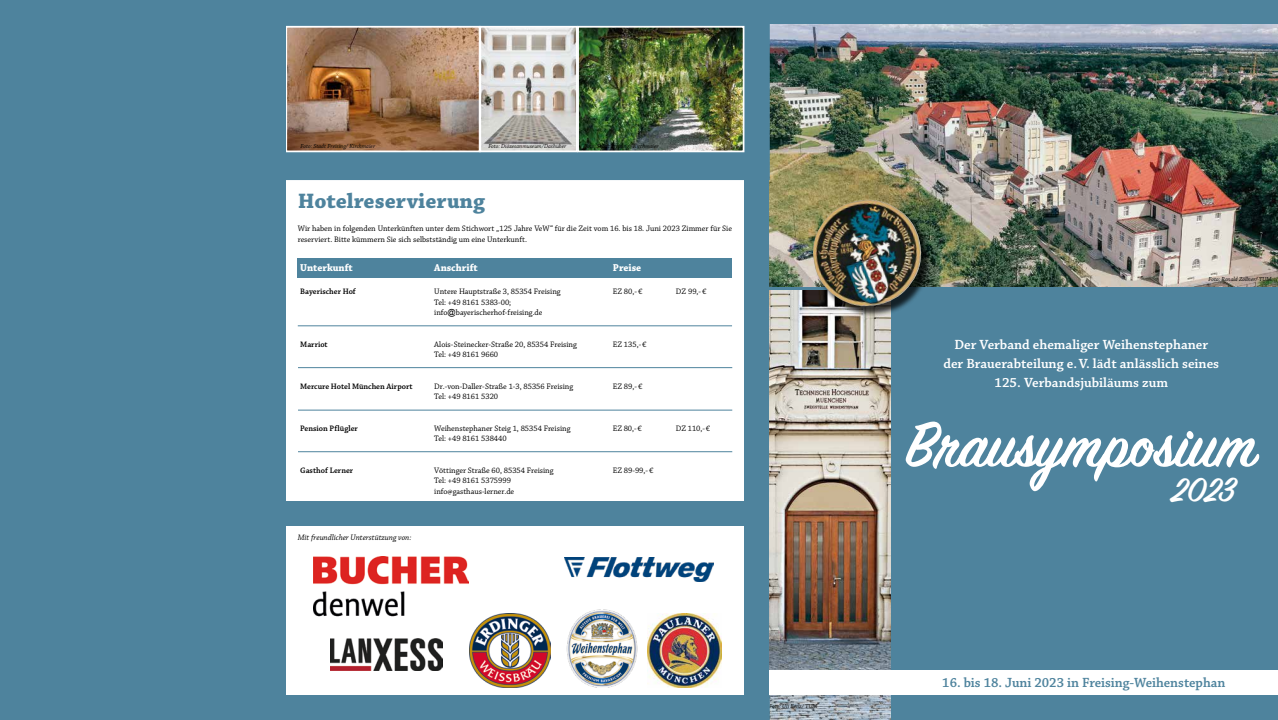
<style>
.page{position:relative;width:1278px;height:720px;background:#fff}
.page>*{position:absolute;margin:0;border:0;box-sizing:border-box;transform-origin:0 0}
.t1{font:600 70px "Sign Painter House Script";color:#fff}
.t2{font:600 37.62px "Sign Painter House Script";color:#fff}
.t3{font:21.88px "Chaparral Pro Bold Capt";color:#4e839d}
.t4{font:600 14px/19.2px "Chaparral Pro";color:#fff;text-align:center}
.t5{font:600 14px "Chaparral Pro";color:#4e839d}
.t6{font:700 10.5px "Chaparral Pro";color:#fff;scale:.96 1}
.t7{font:8.31px/10.5px "Chaparral Pro";color:#000}
.t8{font:600 8.31px "Chaparral Pro";color:#000}
.t9{font:italic 8.31px "Chaparral Pro";color:#000}
.t10{font:italic 6.12px "Chaparral Pro";color:#000}
.s1{font-family:"Arial"}
</style>
<div class="page">
<div style="left:769px;top:0;width:508px;height:719px;background:#4e839d"></div>
<img style="left:769px;top:25px;width:508px;height:261px">
<img style="left:769px;top:290px;width:121px;height:429px">
<div style="left:768px;top:670px;width:509px;height:24px;background:#fff"></div>
<div style="left:286px;top:0;width:483px;height:180px;background:#4e839d"></div>
<div style="left:286px;top:695px;width:483px;height:24px;background:#4e839d"></div>
<div style="left:744px;top:25px;width:25px;height:669px;background:#4e839d"></div>
<div style="left:814px;top:201px;width:117px;height:116px;background:#000;opacity:.75"></div>
<img style="left:812px;top:200px;width:110px;height:108px">
<div style="left:298px;top:258px;width:434px;height:20px;background:#4e839d"></div>
<div style="left:285px;top:500px;width:484px;height:25px;background:#4e839d"></div>
<img style="left:330px;top:638px;width:112px;height:32px">
<img style="left:565px;top:557px;width:148px;height:24px">
<img style="left:469px;top:613px;width:81px;height:74px">
<img style="left:647px;top:613px;width:74px;height:74px">
<img style="left:566px;top:609px;width:72px;height:78px">
<img style="left:288px;top:29px;width:453px;height:120px">
<div style="left:285px;top:26px;width:195px;height:126px;border:2px solid #fff"></div>
<div style="left:577px;top:26px;width:167px;height:126px;border:2px solid #fff"></div>
<div style="left:479px;top:26px;width:99px;height:126px;border:2px solid #fff"></div>
<div style="left:0;top:0;width:286px;height:719px;background:#4e839d"></div>
<hr style="left:298px;top:325px;width:434px;height:1px;background:#4e839d">
<hr style="left:298px;top:367px;width:434px;height:1px;background:#4e839d">
<hr style="left:298px;top:409px;width:434px;height:1px;background:#4e839d">
<hr style="left:298px;top:451px;width:434px;height:1px;background:#4e839d">
<img style="left:314px;top:556px;width:154px;height:61px">
<p class="t10" style="left:300px;top:143px;width:76px">Foto: Stadt Freising/ Kirchmaier</p>
<p class="t10" style="left:488px;top:143px;width:80px">Foto: Diözesanmuseum/Dashuber</p>
<p class="t10" style="left:584px;top:143px;width:76px">Foto: Stadt Freising/ Kirchmaier</p>
<h3 class="t3" style="left:298px;top:187px;width:189px">Hotelreservierung</h3>
<p class="t7" style="left:298px;top:223px;width:436px">Wir haben in folgenden Unterkünften unter dem Stichwort „125 Jahre VeW“ für die Zeit vom 16. bis 18. Juni 2023 Zimmer für Sie reserviert. Bitte kümmern Sie sich selbstständig um eine Unterkunft.</p>
<p class="t6" style="left:300px;top:261px;width:56px">Unterkunft</p>
<p class="t6" style="left:434px;top:261px;width:47px">Anschrift</p>
<p class="t6" style="left:613px;top:261px;width:31px">Preise</p>
<p class="t8" style="left:300px;top:287px;width:57px">Bayerischer Hof</p>
<p class="t7" style="left:434px;top:286px;width:128px">Untere Hauptstraße 3, 85354 Freising</p>
<p class="t7" style="left:613px;top:286px;width:31px">EZ 80,-€</p>
<p class="t7" style="left:676px;top:286px;width:32px">DZ 99,-€</p>
<p class="t7" style="left:434px;top:297px;width:110px">Tel: +49 8161 5383-00; info<span class="s1">@</span>bayerischerhof-freising.de</p>
<p class="t8" style="left:300px;top:339px;width:29px">Marriot</p>
<p class="t7" style="left:434px;top:339px;width:144px">Alois-Steinecker-Straße 20, 85354 Freising</p>
<p class="t7" style="left:613px;top:339px;width:35px">EZ 135,-€</p>
<p class="t7" style="left:434px;top:349px;width:65px">Tel: +49 8161 9660</p>
<p class="t8" style="left:300px;top:381px;width:114px">Mercure Hotel München Airport</p>
<p class="t7" style="left:434px;top:381px;width:140px">Dr.-von-Daller-Straße 1-3, 85356 Freising</p>
<p class="t7" style="left:613px;top:381px;width:31px">EZ 89,-€</p>
<p class="t7" style="left:434px;top:391px;width:65px">Tel: +49 8161 5320</p>
<p class="t8" style="left:300px;top:423px;width:59px">Pension Pflügler</p>
<p class="t7" style="left:434px;top:423px;width:138px">Weihenstephaner Steig 1, 85354 Freising</p>
<p class="t7" style="left:613px;top:423px;width:30px">EZ 80,-€</p>
<p class="t7" style="left:676px;top:423px;width:36px">DZ 110,-€</p>
<p class="t7" style="left:434px;top:433px;width:74px">Tel: +49 8161 538440</p>
<p class="t8" style="left:300px;top:465px;width:54px">Gasthof Lerner</p>
<p class="t7" style="left:434px;top:465px;width:121px">Vöttinger Straße 60, 85354 Freising</p>
<p class="t7" style="left:613px;top:465px;width:42px">EZ 89-99,-€</p>
<p class="t7" style="left:434px;top:475px;width:81px">Tel: +49 8161 5375999 info@gasthaus-lerner.de</p>
<p class="t9" style="left:298px;top:533px;width:115px">Mit freundlicher Unterstützung von:</p>
<p class="t10" style="left:769px;top:702px;width:50px">Foto: Uli Benz/ TUM</p>
<p class="t10" style="left:1208px;top:275px;width:64px">Foto: Ronald Zöllner/ TUM</p>
<h3 class="t4" style="left:943px;top:335px;width:277px">Der Verband ehemaliger Weihenstephaner der Brauerabteilung e.V. lädt anlässlich seines<br>125. Verbandsjubiläums zum</h3>
<h1 class="t1" style="left:905px;top:402px;width:352px">Brausymposium</h1>
<h2 class="t2" style="left:1171px;top:466px;width:65px">2023</h2>
<h3 class="t5" style="left:942px;top:674px;width:284px">16. bis 18. Juni 2023 in Freising-Weihenstephan</h3>
</div>
